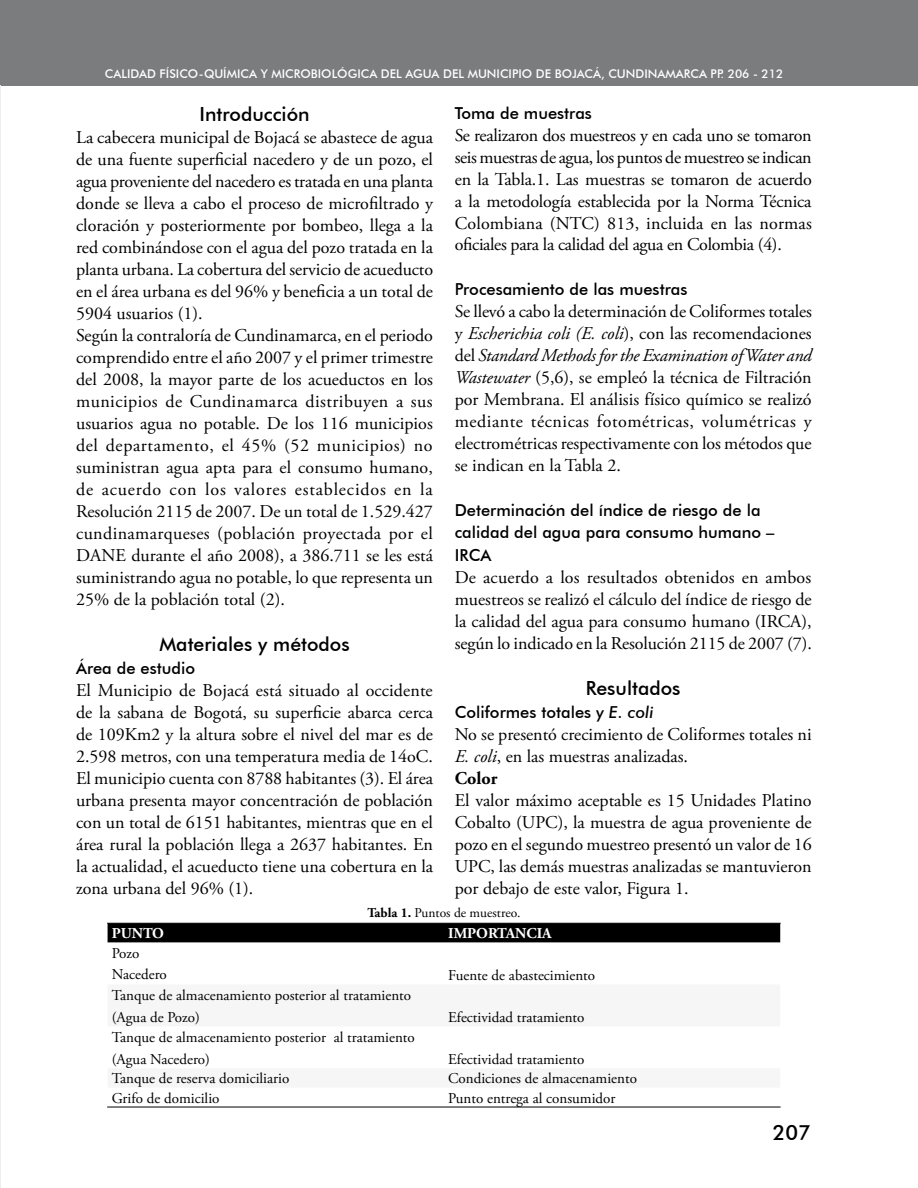
<style>
.page{position:relative;width:918px;height:1188px;background:#fff}
.page>*{position:absolute;margin:0;border:0;box-sizing:border-box;transform-origin:0 0}
.t1{font:500 21px "Futura BT";color:#000}
.t2{font:500 19.5px "Futura BT";color:#000}
.t3{font:18px/22px "Adobe Garamond Pro";color:#000;text-align:justify}
.t4{font:500 16.5px/22.8px "Futura BT";color:#000}
.t5{font:15px/22.5px "Adobe Garamond Pro";color:#000}
.t6{font:700 15px "Adobe Garamond Pro";color:#fff}
.t7{font:13.5px "Adobe Garamond Pro";color:#000}
.t8{font:500 12px "Futura BT";color:#fff}
.s1{font-style:italic}
.s2{font-weight:700}
</style>
<div class="page">
<div style="left:0;top:0;width:918px;height:86px;background:#7b7c7e"></div>
<div style="left:108px;top:924px;width:672px;height:19px;background:#000"></div>
<hr style="left:107px;top:923px;width:337px;height:1px;background:#000">
<hr style="left:444px;top:923px;width:337px;height:1px;background:#000">
<hr style="left:107px;top:1107px;width:337px;height:1px;background:#000">
<hr style="left:444px;top:1107px;width:337px;height:1px;background:#000">
<p class="t8" style="left:105px;top:66px;width:35px">Calidad</p>
<p class="t8" style="left:160px;top:66px;width:404px">físico-química y microbiológica del agua del mun icipio de Boja</p>
<p class="t8" style="left:585px;top:66px;width:73px">cá, Cundinamar</p>
<p class="t8" style="left:690px;top:66px;width:94px">ca pp. 206 - 212</p>
<p class="t4" style="left:455px;top:101px;width:139px">Toma de muestras</p>
<p class="t3" style="left:455px;top:125px;width:359px">Se realizaron dos muestreos y en cada uno se tomaron seis muestras de agua, los puntos de muestreo se indican en la Tabla.1. Las muestras se tomaron de acuerdo a la metodología establecida por la Norma Técnica Colombiana (NTC) 813, incluida en las normas oficiales para la calidad del agua en Colombia (4).</p>
<p class="t4" style="left:455px;top:278px;width:234px">Procesamiento de las muestras</p>
<p class="t3" style="left:455px;top:301px;width:359px">Se llevó a cabo la determinación de Coliformes totales y <span class="s1">Escherichia coli (E. coli</span>), con las recomendaciones del <span class="s1">Standard Methods for the Examination of Water and Wastewater</span> (5,6), se empleó la técnica de Filtración por Membrana. El análisis físico químico se realizó mediante técnicas fotométricas, volumétricas y electrométricas respectivamente con los métodos que se indican en la Tabla 2.</p>
<p class="t4" style="left:455px;top:498px;width:321px">Determinación del índice de riesgo de la calidad del agua para consumo humano –<br>IRCA</p>
<p class="t3" style="left:455px;top:567px;width:359px">De acuerdo a los resultados obtenidos en ambos muestreos se realizó el cálculo del índice de riesgo de la calidad del agua para consumo humano (IRCA), según lo indicado en la Resolución 2115 de 2007 (7).</p>
<p class="t2" style="left:586px;top:677px;width:96px">Resultados</p>
<p class="t4" style="left:455px;top:701px;width:200px">Coliformes totales y <span class="s1">E. coli</span></p>
<p class="t3" style="left:455px;top:724px;width:358px;text-align:left">No se presentó crecimiento de Coliformes totales ni<br><span class="s1">E. coli</span>, en las muestras analizadas.<br><span class="s2">Color</span></p>
<p class="t3" style="left:455px;top:790px;width:358px">El valor máximo aceptable es 15 Unidades Platino Cobalto (UPC), la muestra de agua proveniente de pozo en el segundo muestreo presentó un valor de 16<br>UPC, las demás muestras analizadas se mantuvieron por debajo de este valor, Figura 1.</p>
<p class="t7" style="left:367px;top:904px;width:155px"><span class="s2">Tabla 1.</span> Puntos de muestreo.</p>
<p class="t2" style="left:200px;top:102px;width:112px">I ntroducción</p>
<p class="t3" style="left:76px;top:127px;width:359px;text-align:left">La cabecera municipal de Bojacá se abastece de agua de una fuente superficial nacedero y de un pozo, el agua proveniente del nacedero es tratada en una planta donde se lleva a cabo el proceso de microfiltrado y cloración y posteriormente por bombeo, llega a la red combinándose con el agua del pozo tratada en la planta urbana. La cobertura del servicio de acueducto en el área urbana es del 96% y beneficia a un total de 5904 usuarios (1).<br>Según la contraloría de Cundinamarca, en el periodo comprendido entre el año 2007 y el primer trimestre del 2008, la mayor parte de los acueductos en los municipios de Cundinamarca distribuyen a sus usuarios agua no potable. De los 116 municipios del departamento, el 45% (52 municipios) no suministran agua apta para el consumo humano, de acuerdo con los valores establecidos en la Resolución 2115 de 2007. De un total de 1.529.427 cundinamarqueses (población proyectada por el DANE durante el año 2008), a 386.711 se les está suministrando agua no potable, lo que representa un 25% de la población total (2).</p>
<p class="t2" style="left:159px;top:632px;width:192px">Materiales y métodos</p>
<p class="t4" style="left:76px;top:657px;width:121px">Área de estudio</p>
<p class="t3" style="left:76px;top:680px;width:359px">El Municipio de Bojacá está situado al occidente de la sabana de Bogotá, su superficie abarca cerca de 109Km2 y la altura sobre el nivel del mar es de 2.598 metros, con una temperatura media de 14oC.<br>El municipio cuenta con 8788 habitantes (3). El área urbana presenta mayor concentración de población con un total de 6151 habitantes, mientras que en el área rural la población llega a 2637 habitantes. En la actualidad, el acueducto tiene una cobertura en la zona urbana del 96% (1).</p>
<p class="t6" style="left:112px;top:925px;width:54px">PUNTO</p>
<p class="t6" style="left:448px;top:925px;width:105px">IMPORTANCIA</p>
<p class="t5" style="left:112px;top:943px;width:57px;line-height:20.9px">Pozo<br>Nacedero</p>
<p class="t5" style="left:448px;top:965px;width:149px">Fuente de abastecimiento</p>
<p class="t5" style="left:112px;top:984px;width:301px">Tanque de almacenamiento posterior al tratamiento (Agua de Pozo)</p>
<p class="t5" style="left:112px;top:1026px;width:305px">Tanque de almacenamiento posterior al tratamiento (Agua Nacedero)</p>
<p class="t5" style="left:448px;top:1007px;width:138px">Efectividad tratamiento</p>
<p class="t5" style="left:448px;top:1049px;width:138px">Efectividad tratamiento</p>
<p class="t5" style="left:112px;top:1068px;width:179px">Tanque de reserva domiciliario</p>
<p class="t5" style="left:448px;top:1068px;width:190px">Condiciones de almacenamiento</p>
<p class="t5" style="left:112px;top:1087px;width:109px">Grifo de domicilio</p>
<p class="t5" style="left:448px;top:1087px;width:169px">Punto entrega al consumidor</p>
<p class="t1" style="left:773px;top:1120px;width:40px">207</p>
</div>
